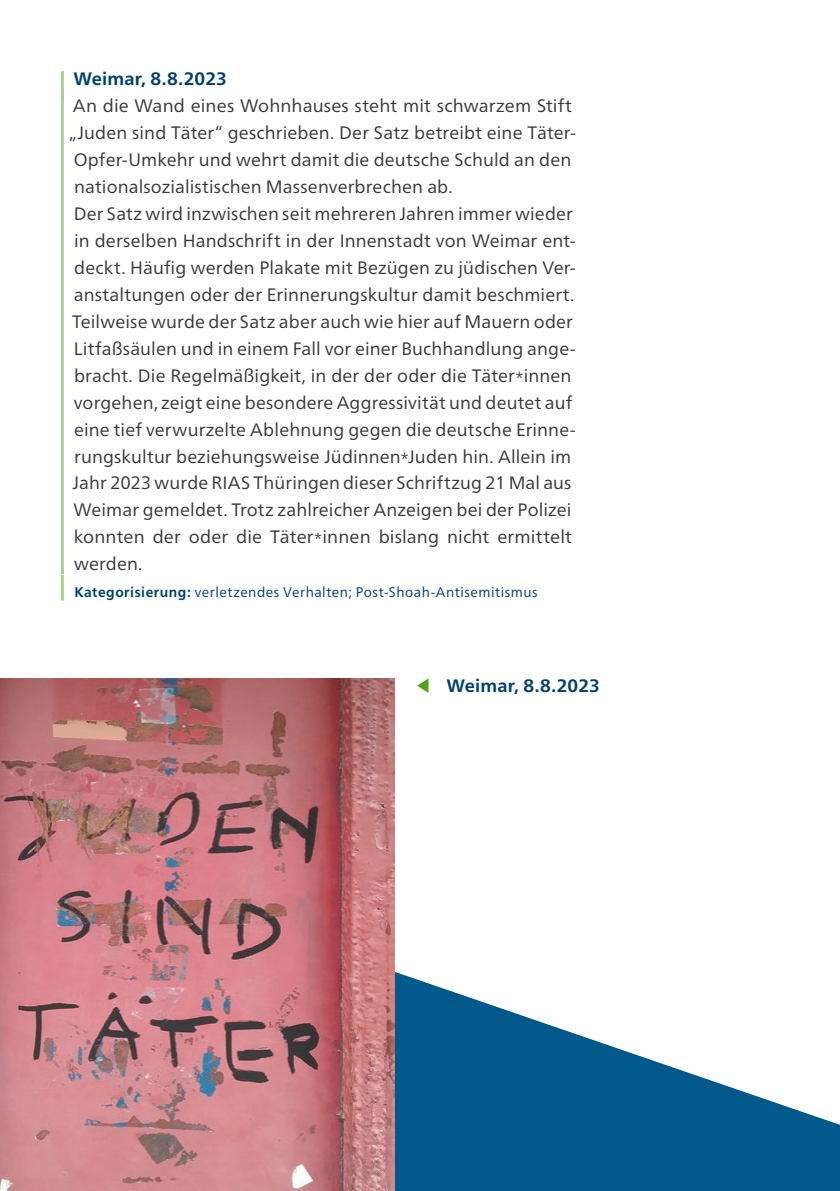
<style>
.page{position:relative;width:840px;height:1191px;background:#fff}
.page>*{position:absolute;margin:0;border:0;box-sizing:border-box;transform-origin:0 0}
.Vorfall{font:18px/27px "Neue Frutiger World";letter-spacing:.01em;color:#383937}
.Fließtext{font:700 18px "Neue Frutiger World";letter-spacing:.01em;color:#003f6f}
.Vorfall_ort_Datum{font:700 18px "Neue Frutiger World";letter-spacing:.01em;color:#003f6f}
.Vorfallkategorie{font:14px "Neue Frutiger World";letter-spacing:.04em;color:#003f6f}
.s1{font-weight:700}
</style>
<div class="page">
<svg style="left:417px;top:678px;width:11px;height:15px"></svg>
<svg style="left:394px;top:836px;width:445px;height:355px"></svg>
<hr style="left:61px;top:71px;width:3px;height:30px;background:#aecf91">
<hr style="left:61px;top:87px;width:3px;height:487px;background:#aecf91">
<hr style="left:61px;top:575px;width:3px;height:25px;background:#aecf91">
<img style="left:0;top:678px;width:394px;height:513px">
<p class="Vorfall_ort_Datum" style="left:73px;top:63px;width:155px">Weimar, 8.8.2023</p>
<p class="Vorfall" style="left:69px;top:92px;width:508px">An die Wand eines Wohnhauses steht mit schwarzem Stift „Juden sind Täter“ geschrieben. Der Satz betreibt eine Täter-Opfer-Umkehr und wehrt damit die deutsche Schuld an den nationalsozialistischen Massenverbrechen ab.</p>
<p class="Vorfall" style="left:72px;top:200px;width:505px">Der Satz wird inzwischen seit mehreren Jahren immer wieder in derselben Handschrift in der Innenstadt von Weimar ent&shy;deckt. Häufig werden Plakate mit Bezügen zu jüdischen Ver&shy;anstaltungen oder der Erinnerungskultur damit beschmiert.<br>Teilweise wurde der Satz aber auch wie hier auf Mauern oder Litfaßsäulen und in einem Fall vor einer Buchhandlung ange&shy;bracht. Die Regelmäßigkeit, in der der oder die Täter<sub>*</sub>innen vorgehen, zeigt eine besondere Aggressivität und deutet auf eine tief verwurzelte Ablehnung gegen die deutsche Erinne&shy;rungskultur beziehungsweise Jüdinnen<sub>*</sub>Juden hin. Allein im Jahr 2023 wurde RIAS Thüringen dieser Schriftzug 21 Mal aus Weimar gemeldet. Trotz zahlreicher Anzeigen bei der Polizei konnten der oder die Täter<sub>*</sub>innen bislang nicht ermittelt werden.</p>
<p class="Vorfallkategorie" style="left:74px;top:581px;width:464px"><span class="s1">Kategorisierung:</span> verletzendes Verhalten; Post-Shoah-Antisemitismus</p>
<p class="Fließtext" style="left:446px;top:670px;width:155px">Weimar, 8.8.2023</p>
</div>
